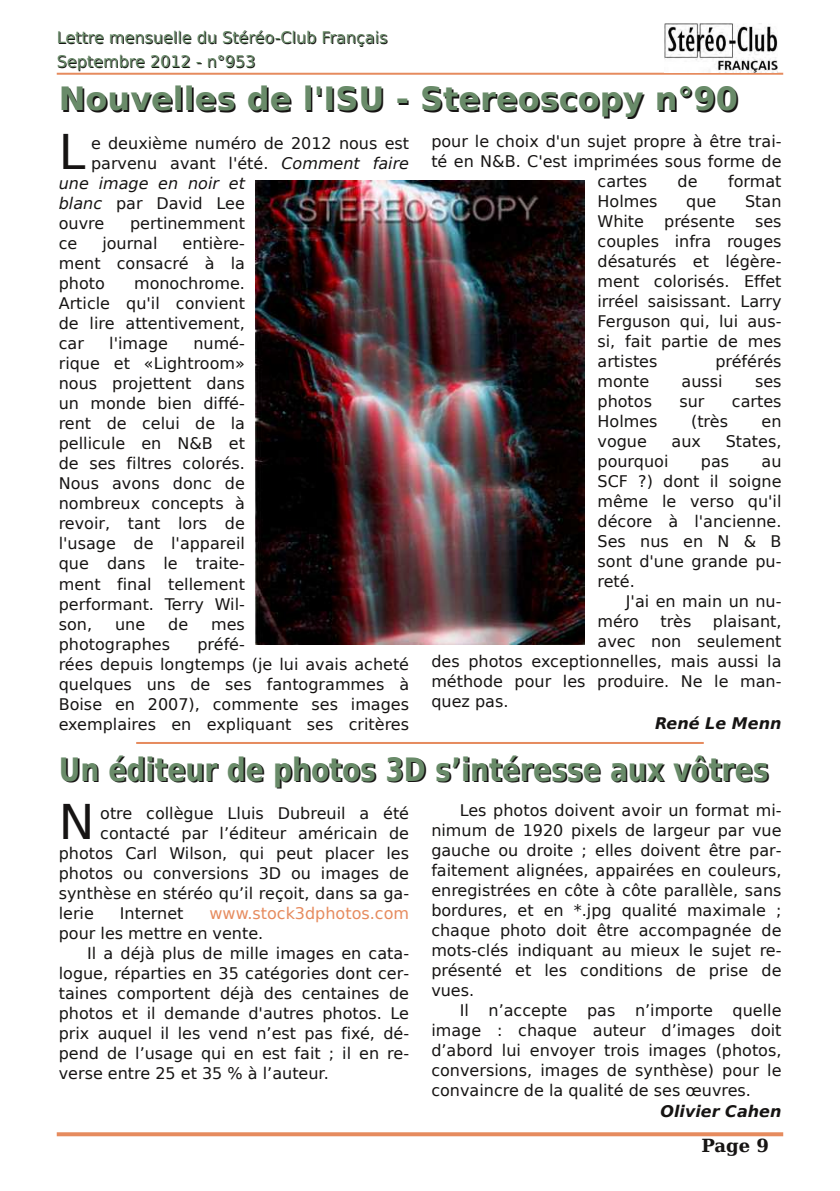
<style>
.page{position:relative;width:840px;height:1191px;background:#fff}
.page>*{position:absolute;margin:0;border:0;box-sizing:border-box;transform-origin:0 0}
.t1{font:47.8px "Bitstream Vera Sans";color:#161413}
.t2{font:700 32px "Bitstream Vera Sans";color:#161413;scale:.83 1}
.t3{font:700 32px "Bitstream Vera Sans";color:#161413}
.t4{font:700 18px "Bitstream Vera Serif";color:#161413}
.t5{font:16px/20px "Bitstream Vera Sans";color:#161413;text-align:justify}
.t6{font:italic 700 16px "Bitstream Vera Sans";color:#161413}
.t7{font:16px "Bitstream Vera Sans";color:#e68b5e}
.t8{font:italic 16px "Bitstream Vera Sans";color:#161413}
.s1{color:#698b69}
.s2{font-style:italic}
</style>
<div class="page">
<hr style="left:57px;top:73px;width:725px;height:2px;background:#e68b5e">
<img style="left:664px;top:24px;width:112px;height:48px">
<svg style="left:57px;top:1132px;width:725px;height:4px;background:#e79369"></svg>
<img style="left:255px;top:181px;width:329px;height:463px">
<hr style="left:136px;top:742px;width:567px;height:2px;background:#e68b5e">
<p class="t5" style="left:57px;top:27px;width:332px;line-height:24px">Lettre mensue<span class="s1">ll</span>e du Stéréo-C<span class="s1">l</span>ub França<span class="s1">i</span>s<br>Septembre 2012 - n°953</p>
<h2 class="t3" style="left:60px;top:86px;width:680px">Nouvelles de l'ISU - Stereoscopy n°90</h2>
<h1 class="t1" style="left:59px;top:131px;width:28px">L</h1>
<p class="t5" style="left:91px;top:135px;width:319px">e deuxième numéro de 2012 nous est</p>
<p class="t5" style="left:91px;top:155px;width:319px">parvenu avant l'été. <span class="s2">Comment faire</span></p>
<p class="t8" style="left:59px;top:177px;width:187px">une image en noir et</p>
<p class="t5" style="left:59px;top:195px;width:187px"><span class="s2">blanc</span> par David Lee</p>
<p class="t5" style="left:59px;top:215px;width:47px">ouvre</p>
<p class="t5" style="left:130px;top:215px;width:116px">pertinemment</p>
<p class="t5" style="left:59px;top:235px;width:20px">ce</p>
<p class="t5" style="left:102px;top:235px;width:57px">journal</p>
<p class="t5" style="left:59px;top:235px;width:188px;text-indent:124px">entière&shy;ment consacré à la photo</p>
<p class="t5" style="left:59px;top:275px;width:188px;text-indent:75px">monochrome.<br>Article qu'il convient de lire attentivement, car</p>
<p class="t5" style="left:59px;top:335px;width:188px;text-indent:135px">numé&shy;rique et «Lightroom» nous projettent dans un monde bien diffé&shy;rent de celui de la pellicule en N&amp;B et de ses filtres colorés.<br>Nous avons donc de nombreux concepts à revoir, tant lors de l'usage de l'appareil que dans le traite&shy;ment final tellement performant. Terry Wil&shy;son,</p>
<p class="t5" style="left:109px;top:335px;width:60px">l'image</p>
<p class="t5" style="left:115px;top:615px;width:32px">une</p>
<p class="t5" style="left:168px;top:615px;width:21px">de</p>
<p class="t5" style="left:211px;top:615px;width:35px">mes</p>
<p class="t5" style="left:59px;top:635px;width:113px">photographes</p>
<p class="t5" style="left:59px;top:635px;width:352px;text-align:left;text-indent:139px">préfé-<br>rées depuis longtemps (je lui avais acheté quelques uns de ses fantogrammes à<br>Boise en 2007), commente ses images exemplaires en expliquant ses critères</p>
<p class="t5" style="left:431px;top:133px;width:351px">pour le choix d'un sujet propre à être trai-</p>
<p class="t5" style="left:431px;top:153px;width:351px">té en N&amp;B. C'est imprimées sous forme de</p>
<p class="t5" style="left:597px;top:173px;width:51px">cartes</p>
<p class="t5" style="left:677px;top:173px;width:21px">de</p>
<p class="t5" style="left:727px;top:173px;width:55px">format</p>
<p class="t5" style="left:597px;top:193px;width:62px">Holmes</p>
<p class="t5" style="left:686px;top:193px;width:32px">que</p>
<p class="t5" style="left:744px;top:193px;width:38px">Stan</p>
<p class="t5" style="left:597px;top:213px;width:48px">White</p>
<p class="t5" style="left:663px;top:213px;width:72px">présente</p>
<p class="t5" style="left:597px;top:213px;width:185px;text-indent:157px">ses couples infra rouges désaturés et légère&shy;ment colorisés. Effet irréel saisissant. Larry Ferguson qui, lui aus&shy;si, fait partie de mes artistes</p>
<p class="t5" style="left:715px;top:353px;width:68px">préférés</p>
<p class="t5" style="left:597px;top:373px;width:53px">monte</p>
<p class="t5" style="left:681px;top:373px;width:43px">aussi</p>
<p class="t5" style="left:754px;top:373px;width:28px">ses</p>
<p class="t5" style="left:597px;top:393px;width:56px">photos</p>
<p class="t5" style="left:679px;top:393px;width:27px">sur</p>
<p class="t5" style="left:731px;top:393px;width:51px">cartes</p>
<p class="t5" style="left:597px;top:413px;width:62px">Holmes</p>
<p class="t5" style="left:690px;top:413px;width:38px">(très</p>
<p class="t5" style="left:761px;top:413px;width:21px">en</p>
<p class="t5" style="left:597px;top:433px;width:51px">vogue</p>
<p class="t5" style="left:671px;top:433px;width:31px">aux</p>
<p class="t5" style="left:725px;top:433px;width:57px">States,</p>
<p class="t5" style="left:597px;top:453px;width:72px">pourquoi</p>
<p class="t5" style="left:700px;top:453px;width:30px">pas</p>
<p class="t5" style="left:597px;top:453px;width:185px;text-indent:164px">au SCF ?) dont il soigne même le verso qu'il décore à l'ancienne.<br>Ses nus en N &amp; B sont d'une grande pu&shy;reté.</p>
<p class="t5" style="left:597px;top:593px;width:185px;text-indent:28px">J'ai en main un nu&shy;méro</p>
<p class="t5" style="left:660px;top:613px;width:32px">très</p>
<p class="t5" style="left:712px;top:613px;width:70px">plaisant,</p>
<p class="t5" style="left:597px;top:633px;width:185px">avec non seulement</p>
<p class="t5" style="left:431px;top:653px;width:351px">des photos exceptionnelles, mais aussi la</p>
<p class="t5" style="left:431px;top:673px;width:351px">méthode pour les produire. Ne le man-</p>
<p class="t5" style="left:431px;top:693px;width:79px">quez pas.</p>
<p class="t6" style="left:654px;top:716px;width:128px">René Le Menn</p>
<h2 class="t2" style="left:60px;top:756px;width:856px">Un éditeur de photos 3D s’intéresse aux vôtres</h2>
<h1 class="t1" style="left:59px;top:800px;width:37px">N</h1>
<p class="t5" style="left:100px;top:804px;width:310px">otre collègue Lluis Dubreuil a été</p>
<p class="t5" style="left:100px;top:824px;width:310px">contacté par l’éditeur américain de</p>
<p class="t5" style="left:59px;top:844px;width:351px">photos Carl Wilson, qui peut placer les</p>
<p class="t5" style="left:59px;top:864px;width:351px">photos ou conversions 3D ou images de</p>
<p class="t5" style="left:59px;top:884px;width:352px">synthèse en stéréo qu’il reçoit, dans sa ga-</p>
<p class="t5" style="left:59px;top:904px;width:37px">lerie</p>
<p class="t5" style="left:120px;top:904px;width:65px">Internet</p>
<p class="t7" style="left:209px;top:905px;width:201px">www.stock3dphotos.com</p>
<p class="t5" style="left:59px;top:924px;width:206px">pour les mettre en vente.</p>
<p class="t5" style="left:87px;top:944px;width:323px">Il a déjà plus de mille images en cata-</p>
<p class="t5" style="left:59px;top:964px;width:352px">logue, réparties en 35 catégories dont cer-</p>
<p class="t5" style="left:59px;top:984px;width:351px">taines comportent déjà des centaines de</p>
<p class="t5" style="left:59px;top:1004px;width:351px">photos et il demande d'autres photos. Le</p>
<p class="t5" style="left:59px;top:1024px;width:352px">prix auquel il les vend n’est pas fixé, dé-</p>
<p class="t5" style="left:59px;top:1044px;width:352px">pend de l’usage qui en est fait ; il en re-</p>
<p class="t5" style="left:59px;top:1064px;width:271px">verse entre 25 et 35 % à l’auteur.</p>
<p class="t5" style="left:431px;top:801px;width:351px;text-indent:28px">Les photos doivent avoir un format mi&shy;nimum de 1920 pixels de largeur par vue gauche ou droite ; elles doivent être par&shy;faitement alignées, appairées en couleurs, enregistrées en côte à côte parallèle, sans bordures, et en *.jpg qualité maximale ; chaque photo doit être accompagnée de mots-clés indiquant au mieux le sujet re&shy;présenté et les conditions de prise de vues.</p>
<p class="t5" style="left:431px;top:1001px;width:351px;text-indent:28px">Il n’accepte pas n’importe quelle image : chaque auteur d’images doit d’abord lui envoyer trois images (photos, conversions, images de synthèse) pour le convaincre de la qualité de ses œuvres.</p>
<p class="t6" style="left:660px;top:1104px;width:122px">Olivier Cahen</p>
<p class="t4" style="left:701px;top:1137px;width:69px">Page 9</p>
</div>
